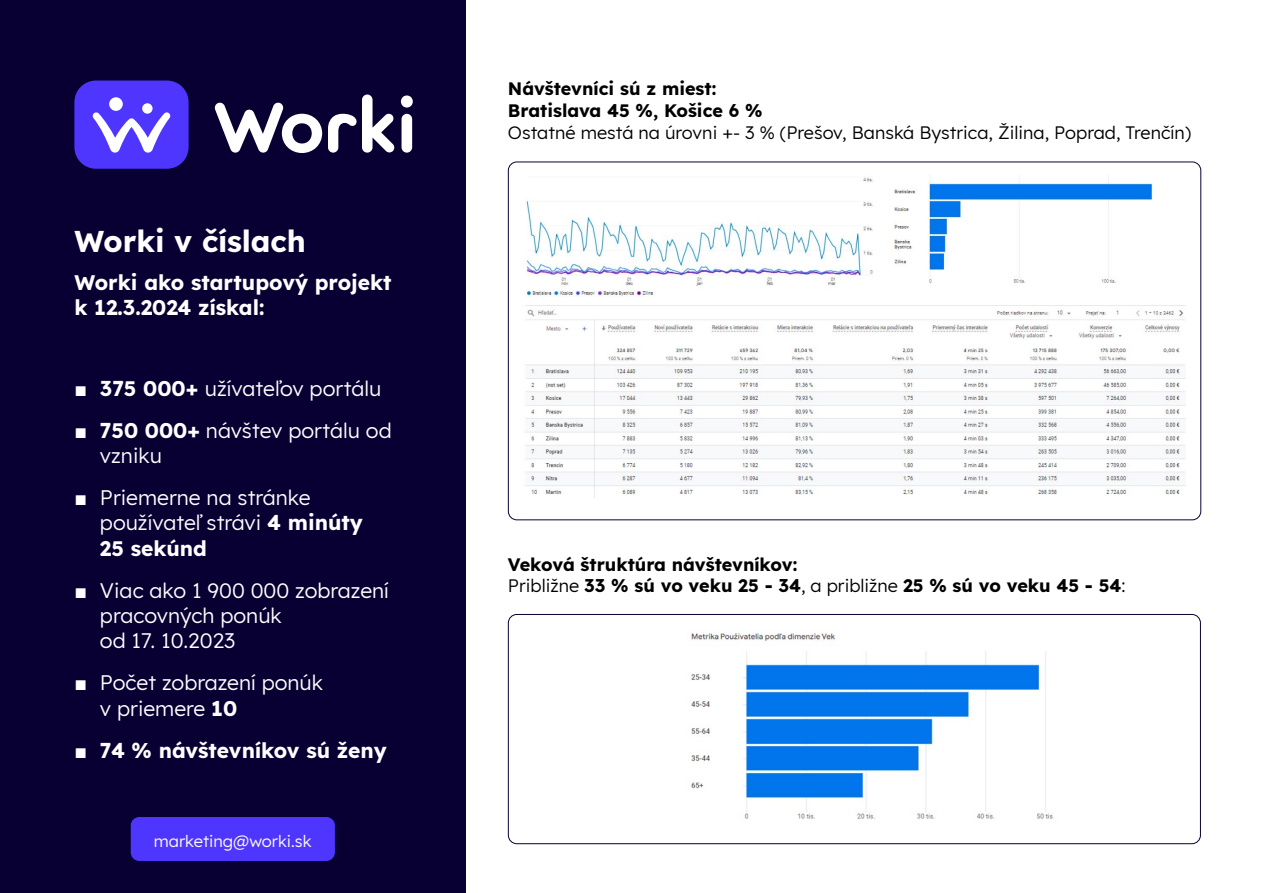
<style>
.page{position:relative;width:1263px;height:893px;background:#fff}
.page>*{position:absolute;margin:0;border:0;box-sizing:border-box;transform-origin:0 0}
.t1{font:700 30px "Lexend Deca";color:#fff}
.t2{font:300 21px/25.2px "Lexend";color:#fff}
.t3{font:700 21px/25.2px "Lexend Deca";color:#fff}
.t4{font:700 21px "Lexend";letter-spacing:-.005em;color:#fff}
.t5{font:700 18px/21.6px "Lexend Deca";color:#000}
.t6{font:300 18px "Lexend Deca";color:#000}
.t7{font:300 16.5px "Lexend";color:#fff}
.s1{font-family:"Arial";font-weight:400}
.s2{font-weight:700}
.s3{font-weight:300}
</style>
<div class="page">
<div style="left:0;top:0;width:466px;height:893px;background:#080033"></div>
<img style="left:525px;top:176px;width:661px;height:322px">
<img style="left:690px;top:633px;width:364px;height:186px">
<div style="left:508px;top:614px;width:693px;height:230px;border:1px solid #080033;border-radius:9px"></div>
<svg style="left:74px;top:81px;width:115px;height:88px;background:#624ef5"></svg>
<div style="left:401px;top:95px;width:12px;height:13px;background:#fff;border-radius:50%"></div>
<div style="left:401px;top:114px;width:11px;height:39px;background:#fff;border-radius:5px"></div>
<svg style="left:214px;top:102px;width:108px;height:51px"></svg>
<svg style="left:328px;top:95px;width:67px;height:58px"></svg>
<div style="left:131px;top:817px;width:204px;height:44px;background:#4f36ff;border-radius:9px"></div>
<h1 class="t1" style="left:74px;top:218px;width:233px">Worki v číslach</h1>
<p class="t3" style="left:74px;top:269px;width:319px">Worki ako startupový projekt k 12.3.2024 získal:</p>
<p class="t2" style="left:74px;top:374px;width:308px"><span class="s1">■</span> <span class="s2">375 000+</span> užívateľov portálu</p>
<p class="t2" style="left:100px;top:416px;width:293px;text-indent:-26px"><span class="s1">■</span> <span class="s2">750 000+</span> návštev portálu od vzniku</p>
<p class="t2" style="left:100px;top:484px;width:265px;text-indent:-26px"><span class="s1">■</span> Priemerne na stránke používateľ strávi <span class="s2">4 minúty<br>25 sekúnd</span></p>
<p class="t2" style="left:100px;top:576px;width:290px;text-indent:-26px"><span class="s1">■</span> Viac ako 1 900 000 zobrazení pracovných ponúk<br>od 17. 10.2023</p>
<p class="t2" style="left:100px;top:669px;width:225px;text-indent:-26px"><span class="s1">■</span> Počet zobrazení ponúk v priemere <span class="s2">10</span></p>
<p class="t4" style="left:74px;top:734px;width:314px"><span class="s1">■</span> 74 % návštevníkov sú ženy</p>
<p class="t7" style="left:154px;top:829px;width:159px">marketing@worki.sk</p>
<p class="t5" style="left:508px;top:77px;width:256px">Návštevníci sú z miest:<br>Bratislava 45 %, Košice 6 %</p>
<p class="t6" style="left:508px;top:119px;width:685px">Ostatné mestá na úrovni +- 3 % (Prešov, Banská Bystrica, Žilina, Poprad, Trenčín)</p>
<p class="t5" style="left:508px;top:552px;width:619px">Veková štruktúra návštevníkov:<br><span class="s3">Približne</span> 33 % sú vo veku 25 - 34<span class="s3">, a približne</span> 25 % sú vo veku 45 - 54<span class="s3">:</span></p>
</div>
